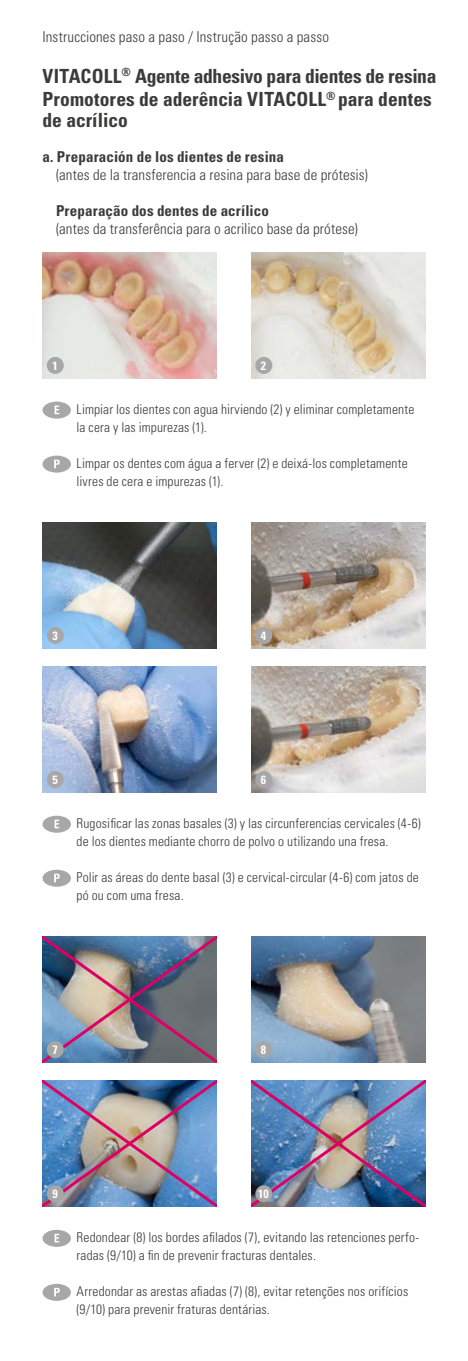
<style>
.page{position:relative;width:468px;height:1361px;background:#fff}
.page>*{position:absolute;margin:0;border:0;box-sizing:border-box;transform-origin:0 0}
.t1{font:700 condensed 19.5px/23.4px "Univers LT";color:#3b3b3a}
.t2{font:300 condensed 15px "Univers LT";letter-spacing:.01em;color:#3b3b3a}
.t3{font:700 condensed 15px "Univers LT";letter-spacing:.01em;color:#3b3b3a}
.t4{font:300 condensed 13.5px/18px "Univers LT";letter-spacing:.01em;color:#3b3b3a}
.t5{font:700 condensed 12px "Univers LT";color:#fff}
</style>
<div class="page">
<img style="left:43px;top:252px;width:174px;height:126px">
<img style="left:43px;top:522px;width:174px;height:126px">
<img style="left:43px;top:666px;width:174px;height:126px">
<img style="left:251px;top:666px;width:174px;height:126px">
<img style="left:251px;top:252px;width:174px;height:126px">
<img style="left:251px;top:522px;width:174px;height:126px">
<img style="left:251px;top:936px;width:174px;height:126px">
<img style="left:251px;top:1080px;width:174px;height:126px">
<img style="left:43px;top:1080px;width:174px;height:126px">
<img style="left:43px;top:936px;width:174px;height:126px">
<svg style="left:43px;top:815px;width:28px;height:18px"></svg>
<div style="left:43px;top:869px;width:28px;height:18px;background:#a7a7a8;border-radius:50%"></div>
<svg style="left:54px;top:873px;width:6px;height:9px"></svg>
<svg style="left:43px;top:1229px;width:28px;height:18px"></svg>
<div style="left:43px;top:1283px;width:28px;height:18px;background:#a7a7a8;border-radius:50%"></div>
<svg style="left:54px;top:1287px;width:6px;height:9px"></svg>
<svg style="left:43px;top:401px;width:28px;height:18px"></svg>
<div style="left:43px;top:455px;width:28px;height:18px;background:#a7a7a8;border-radius:50%"></div>
<svg style="left:54px;top:459px;width:6px;height:9px"></svg>
<div style="left:47px;top:357px;width:17px;height:17px;background:#a7a7a8;border-radius:50%"></div>
<div style="left:47px;top:627px;width:17px;height:17px;background:#a7a7a8;border-radius:50%"></div>
<div style="left:47px;top:1041px;width:17px;height:17px;background:#a7a7a8;border-radius:50%"></div>
<div style="left:47px;top:771px;width:17px;height:17px;background:#a7a7a8;border-radius:50%"></div>
<div style="left:255px;top:771px;width:17px;height:17px;background:#a7a7a8;border-radius:50%"></div>
<div style="left:47px;top:1185px;width:17px;height:17px;background:#a7a7a8;border-radius:50%"></div>
<div style="left:255px;top:1185px;width:17px;height:17px;background:#a7a7a8;border-radius:50%"></div>
<div style="left:255px;top:627px;width:17px;height:17px;background:#a7a7a8;border-radius:50%"></div>
<div style="left:255px;top:1041px;width:17px;height:17px;background:#a7a7a8;border-radius:50%"></div>
<div style="left:255px;top:357px;width:17px;height:17px;background:#a7a7a8;border-radius:50%"></div>
<p class="t2" style="left:43px;top:27px;width:288px">Instrucciones paso a paso / Instrução passo a passo</p>
<h1 class="t1" style="left:43px;top:64px;width:395px">VITACOLL<sup>®</sup> Agente adhesivo para dientes de resina<br>Promotores de aderência VITACOLL<sup>®</sup> para dentes</h1>
<h1 class="t1" style="left:43px;top:109px;width:87px">de acrílico</h1>
<p class="t3" style="left:43px;top:147px;width:243px">a. Preparación de los dientes de resina</p>
<p class="t2" style="left:56px;top:166px;width:313px">(antes de la transferencia a resina para base de prótesis)</p>
<p class="t3" style="left:56px;top:201px;width:214px">Preparação dos dentes de acrílico</p>
<p class="t2" style="left:56px;top:220px;width:303px">(antes da transferência para o acrilico base da prótese)</p>
<p class="t5" style="left:52px;top:358px;width:7px">1</p>
<p class="t5" style="left:261px;top:358px;width:7px">2</p>
<p class="t4" style="left:77px;top:400px;width:339px">Limpiar los dientes con agua hirviendo (2) y eliminar completamente la cera y las impurezas (1).</p>
<p class="t4" style="left:77px;top:454px;width:332px">Limpar os dentes com água a ferver (2) e deixá-los completamente livres de cera e impurezas (1).</p>
<p class="t5" style="left:52px;top:628px;width:7px">3</p>
<p class="t5" style="left:261px;top:628px;width:7px">4</p>
<p class="t5" style="left:52px;top:772px;width:7px">5</p>
<p class="t5" style="left:261px;top:772px;width:7px">6</p>
<p class="t4" style="left:77px;top:814px;width:345px">Rugosificar las zonas basales (3) y las circunferencias cervicales (4-6) de los dientes mediante chorro de polvo o utilizando una fresa.</p>
<p class="t4" style="left:77px;top:868px;width:344px">Polir as áreas do dente basal (3) e cervical-circular (4-6) com jatos de pó ou com uma fresa.</p>
<p class="t5" style="left:52px;top:1042px;width:7px">7</p>
<p class="t5" style="left:261px;top:1042px;width:7px">8</p>
<p class="t5" style="left:52px;top:1186px;width:7px">9</p>
<p class="t5" style="left:258px;top:1186px;width:12px">10</p>
<p class="t4" style="left:77px;top:1228px;width:344px">Redondear (8) los bordes afilados (7), evitando las retenciones perfo&shy;radas (9/10) a fin de prevenir fracturas dentales.</p>
<p class="t4" style="left:77px;top:1282px;width:333px">Arredondar as arestas afiadas (7) (8), evitar retenções nos orifícios (9/10) para prevenir fraturas dentárias.</p>
</div>
